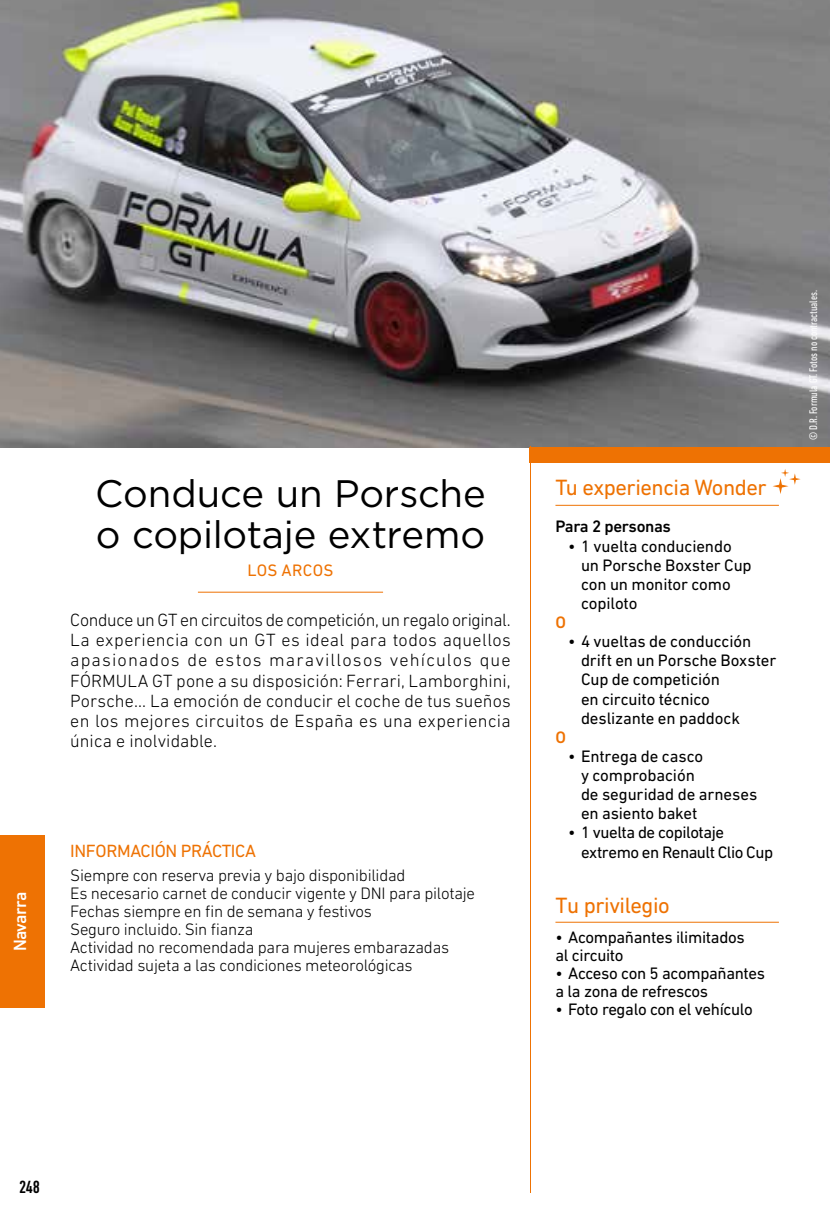
<style>
.page{position:relative;width:830px;height:1212px;background:#fff}
.page>*{position:absolute;margin:0;border:0;box-sizing:border-box;transform-origin:0 0}
.t1{font:38.25px/40.5px "Gotham";letter-spacing:-.005em;color:#000}
.t2{font:22.5px "DIN Next LT Pro";letter-spacing:-.02em;color:#ee7203}
.t3{font:300 18px/20.2px "DIN Next LT Pro";letter-spacing:.015em;color:#000;text-align:justify}
.t4{font:18px "DIN Next LT Pro";letter-spacing:-.02em;color:#ee7203}
.t5{font:500 18px "DIN Next LT Pro";letter-spacing:-.04em;color:#fff}
.t6{font:500 condensed 18px "DIN Next LT Pro";color:#000}
.t7{font:16.88px/19.1px "DIN Next LT Pro";letter-spacing:-.01em;color:#000}
.t8{font:300 16.88px/18px "DIN Next LT Pro";letter-spacing:-.015em;color:#000}
.t9{font:500 16.88px "DIN Next LT Pro";letter-spacing:-.02em;color:#000}
.t10{font:16.88px "DIN Next LT Pro";letter-spacing:.02em;color:#ee7203}
.t11{font:500 16.88px "DIN Next LT Pro";color:#ee7203}
.t12{font:condensed 11.25px "DIN Next LT Pro";color:#fff}
</style>
<div class="page">
<img style="left:0;top:0;width:829px;height:447px">
<div style="left:529px;top:446px;width:300px;height:16px;background:#ee7203"></div>
<div style="left:0;top:836px;width:45px;height:172px;background:#ee7203"></div>
<hr style="left:529px;top:446px;width:1px;height:747px;background:#ee7203">
<hr style="left:555px;top:505px;width:223px;height:1px;background:#ee7203">
<hr style="left:555px;top:922px;width:223px;height:1px;background:#ee7203">
<svg style="left:772px;top:469px;width:28px;height:25px"></svg>
<hr style="left:198px;top:592px;width:185px;height:1px;background:#ee7203">
<p class="t5" style="left:10px;top:951px;width:61px;rotate:-90deg">Navarra</p>
<h1 class="t1" style="left:95px;top:473px;width:392px">Conduce un Porsche o copilotaje extremo</h1>
<p class="t10" style="left:247px;top:560px;width:88px">LOS ARCOS</p>
<p class="t3" style="left:70px;top:609px;width:442px">Conduce un GT en circuitos de competición, un regalo original.<br>La experiencia con un GT es ideal para todos aquellos apasionados de estos maravillosos vehículos que FÓRMULA GT pone a su disposición: Ferrari, Lamborghini, Porsche... La emoción de conducir el coche de tus sueños en los mejores circuitos de España es una experiencia única e inolvidable.</p>
<p class="t4" style="left:70px;top:840px;width:187px">INFORMACIÓN PRÁCTICA</p>
<p class="t8" style="left:70px;top:866px;width:406px">Siempre con reserva previa y bajo disponibilidad<br>Es necesario carnet de conducir vigente y DNI para pilotaje Fechas siempre en fin de semana y festivos<br>Seguro incluido. Sin fianza<br>Actividad no recomendada para mujeres embarazadas Actividad sujeta a las condiciones meteorológicas</p>
<h2 class="t2" style="left:555px;top:475px;width:213px">Tu experiencia Wonder</h2>
<p class="t9" style="left:555px;top:517px;width:117px">Para 2 personas</p>
<p class="t7" style="left:580px;top:536px;width:172px;text-indent:-13px">• 1 vuelta conduciendo un Porsche Boxster Cup con un monitor como copiloto</p>
<p class="t11" style="left:555px;top:612px;width:12px">O</p>
<p class="t7" style="left:580px;top:632px;width:197px;text-indent:-13px">• 4 vueltas de conducción drift en un Porsche Boxster<br>Cup de competición<br>en circuito técnico deslizante en paddock</p>
<p class="t11" style="left:555px;top:727px;width:12px">O</p>
<p class="t7" style="left:580px;top:746px;width:178px;text-indent:-13px">• Entrega de casco<br>y comprobación<br>de seguridad de arneses en asiento baket</p>
<p class="t7" style="left:580px;top:823px;width:193px;text-indent:-13px">• 1 vuelta de copilotaje extremo en Renault Clio Cup</p>
<h2 class="t2" style="left:555px;top:892px;width:116px">Tu privilegio</h2>
<p class="t7" style="left:555px;top:928px;width:191px;line-height:18px">• Acompañantes ilimitados al circuito</p>
<p class="t7" style="left:555px;top:964px;width:211px;line-height:18px">• Acceso con 5 acompañantes a la zona de refrescos</p>
<p class="t7" style="left:555px;top:999px;width:199px">• Foto regalo con el vehículo</p>
<p class="t12" style="left:806px;top:440px;width:152px;rotate:-90deg">© D.R. Formula GT. Fotos no contractuales.</p>
<p class="t6" style="left:19px;top:1176px;width:22px">248</p>
</div>
